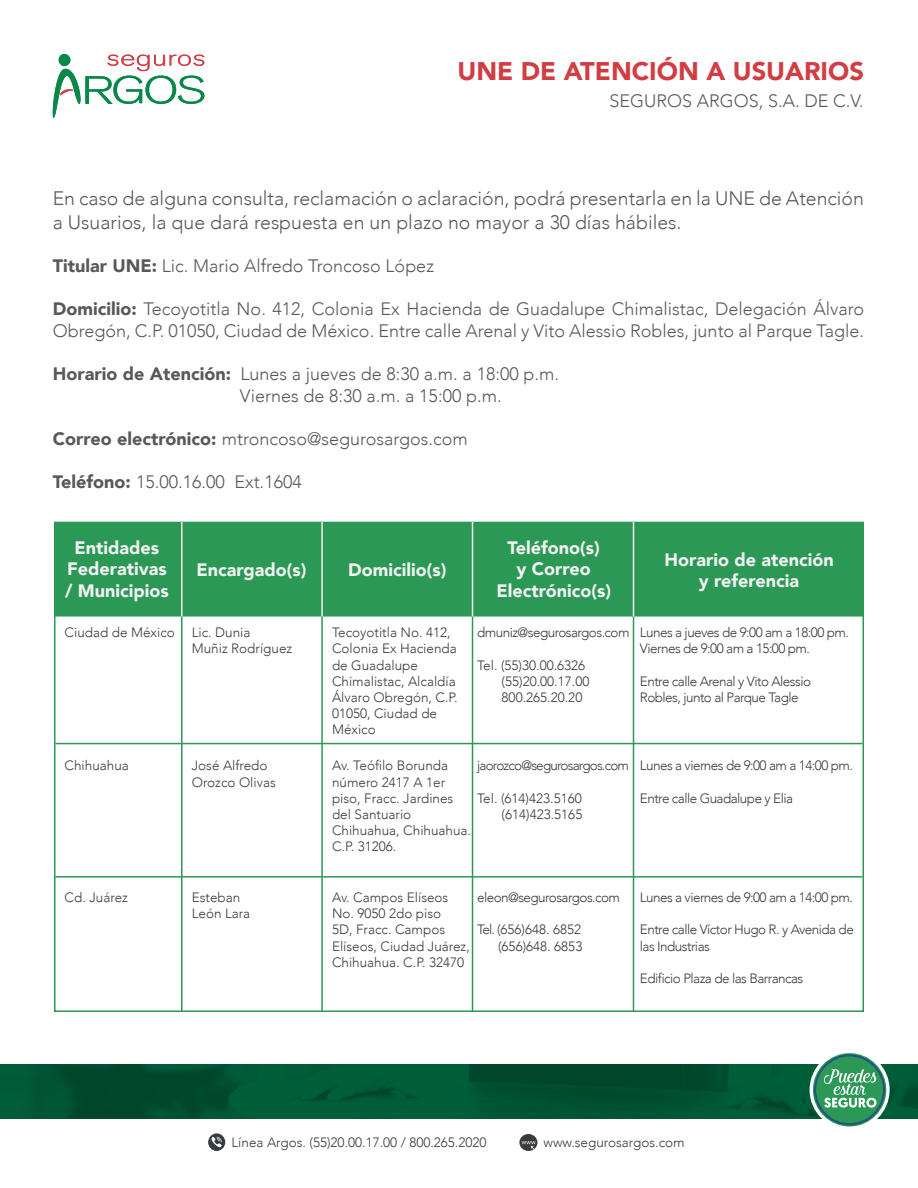
<style>
.page{position:relative;width:918px;height:1188px;background:#fff}
.page>*{position:absolute;margin:0;border:0;box-sizing:border-box;transform-origin:0 0}
.t1{font:900 25.5px "Avenir";color:#d23d44}
.t2{font:300 19.5px/23.4px "Avenir";color:#58595b}
.t3{font:300 18px/21.6px "Avenir";color:#58595b}
.t4{font:900 18px/21.6px "Avenir";color:#f1f1f2;text-align:center}
.t5{font:300 13.5px/16.2px "Avenir";color:#393c3f}
.t6{font:300 13.5px/16.2px "Avenir";letter-spacing:-.04em;color:#393c3f}
.t7{font:300 13.5px "Avenir";letter-spacing:-.06em;color:#393c3f}
.s1{font-weight:900}
</style>
<div class="page">
<svg style="left:52px;top:54px;width:152px;height:64px"></svg>
<img style="left:0;top:1065px;width:918px;height:53px">
<svg style="left:811px;top:1051px;width:77px;height:77px"></svg>
<svg style="left:814px;top:1054px;width:71px;height:71px"></svg>
<div style="left:816px;top:1056px;width:67px;height:67px;background:#2b9955;border-radius:50%"></div>
<svg style="left:822px;top:1069px;width:55px;height:39px"></svg>
<div style="left:810px;top:1050px;width:80px;height:80px;border:3px solid #fff;border-radius:50%"></div>
<svg style="left:519px;top:1134px;width:19px;height:17px"></svg>
<svg style="left:208px;top:1133px;width:18px;height:18px"></svg>
<hr style="left:181px;top:522px;width:2px;height:490px;background:#2b9955">
<hr style="left:56px;top:743px;width:806px;height:1px;background:#2b9955">
<hr style="left:56px;top:876px;width:806px;height:2px;background:#2b9955">
<hr style="left:321px;top:522px;width:2px;height:490px;background:#2b9955">
<hr style="left:472px;top:522px;width:1px;height:490px;background:#2b9955">
<hr style="left:633px;top:522px;width:1px;height:490px;background:#2b9955">
<hr style="left:54px;top:615px;width:810px;height:2px;background:#2b9955">
<div style="left:55px;top:522px;width:808px;height:94px;background:#2b9955"></div>
<hr style="left:181px;top:522px;width:2px;height:95px;background:#f1f1f2">
<hr style="left:321px;top:522px;width:2px;height:95px;background:#f1f1f2">
<hr style="left:472px;top:522px;width:1px;height:95px;background:#f1f1f2">
<hr style="left:633px;top:522px;width:1px;height:95px;background:#f1f1f2">
<h1 class="t1" style="left:458px;top:49px;width:408px">UNE DE ATENCIÓN A USUARIOS</h1>
<h3 class="t3" style="left:609px;top:90px;width:256px">SEGUROS ARGOS, S.A. DE C.V.</h3>
<h2 class="t2" style="left:53px;top:187px;width:813px">En caso de alguna consulta, reclamación o aclaración, podrá presentarla en la UNE de Atención a Usuarios, la que dará respuesta en un plazo no mayor a 30 días hábiles.</h2>
<h3 class="t3" style="left:53px;top:255px;width:383px"><span class="s1">Titular UNE:</span> Lic. Mario Alfredo Troncoso López</h3>
<h3 class="t3" style="left:53px;top:298px;width:813px"><span class="s1">Domicilio:</span> Tecoyotitla No. 412, Colonia Ex Hacienda de Guadalupe Chimalistac, Delegación Álvaro<br>Obregón, C.P. 01050, Ciudad de México. Entre calle Arenal y Vito Alessio Robles, junto al Parque Tagle.</h3>
<h3 class="t3" style="left:240px;top:363px;width:321px;text-indent:-187px"><span class="s1">Horario de Atención:</span> Lunes a jueves de 8:30 a.m. a 18:00 p.m.<br>Viernes de 8:30 a.m. a 15:00 p.m.</h3>
<h3 class="t3" style="left:53px;top:428px;width:417px"><span class="s1">Correo electrónico:</span> mtroncoso@segurosargos.com</h3>
<h3 class="t3" style="left:53px;top:471px;width:251px"><span class="s1">Teléfono:</span> 15.00.16.00 Ext.1604</h3>
<h3 class="t4" style="left:65px;top:536px;width:105px">Entidades<br>Federativas / Municipios</h3>
<h3 class="t4" style="left:197px;top:559px;width:111px">Encargado(s)</h3>
<h3 class="t4" style="left:348px;top:559px;width:100px">Domicilio(s)</h3>
<h3 class="t4" style="left:496px;top:536px;width:116px">Teléfono(s)<br>y Correo<br>Electrónico(s)</h3>
<h3 class="t4" style="left:664px;top:548px;width:171px">Horario de atención y referencia</h3>
<p class="t5" style="left:65px;top:624px;width:112px">Ciudad de México</p>
<p class="t5" style="left:192px;top:624px;width:102px">Lic. Dunia<br>Muñiz Rodríguez</p>
<p class="t5" style="left:65px;top:758px;width:66px">Chihuahua</p>
<p class="t5" style="left:192px;top:758px;width:86px">José Alfredo<br>Orozco Olivas</p>
<p class="t5" style="left:332px;top:624px;width:127px">Tecoyotitla No. 412,<br>Colonia Ex Hacienda de Guadalupe<br>Chimalistac, Alcaldía<br>Álvaro Obregón, C.P.<br>01050, Ciudad de<br>México</p>
<p class="t5" style="left:332px;top:758px;width:141px">Av. Teófilo Borunda número 2417 A 1er piso, Fracc. Jardines del Santuario<br>Chihuahua, Chihuahua.<br>C.P. 31206.</p>
<p class="t6" style="left:477px;top:624px;width:154px">dmuniz@segurosargos.com</p>
<p class="t5" style="left:502px;top:657px;width:89px;text-indent:-25px">Tel. (55)30.00.6326 (55)20.00.17.00<br>800.265.20.20</p>
<p class="t7" style="left:477px;top:758px;width:153px">jaorozco@segurosargos.com</p>
<p class="t5" style="left:477px;top:790px;width:107px;text-align:right">Tel. (614)423.5160 (614)423.5165</p>
<p class="t6" style="left:640px;top:624px;width:211px">Lunes a jueves de 9:00 am a 18:00 pm.<br>Viernes de 9:00 am a 15:00 pm.</p>
<p class="t6" style="left:640px;top:673px;width:173px">Entre calle Arenal y Vito Alessio<br>Robles, junto al Parque Tagle</p>
<p class="t6" style="left:640px;top:758px;width:215px">Lunes a viernes de 9:00 am a 14:00 pm.</p>
<p class="t6" style="left:640px;top:790px;width:155px">Entre calle Guadalupe y Elia</p>
<p class="t5" style="left:65px;top:889px;width:65px">Cd. Juárez</p>
<p class="t5" style="left:192px;top:889px;width:60px">Esteban<br>León Lara</p>
<p class="t5" style="left:332px;top:889px;width:139px">Av. Campos Elíseos<br>No. 9050 2do piso<br>5D, Fracc. Campos<br>Elíseos, Ciudad Juárez,<br>Chihuahua. C.P. 32470</p>
<p class="t6" style="left:477px;top:889px;width:145px">eleon@segurosargos.com</p>
<p class="t5" style="left:477px;top:922px;width:107px;text-align:right">Tel. (656)648. 6852 (656)648. 6853</p>
<p class="t6" style="left:640px;top:889px;width:215px">Lunes a viernes de 9:00 am a 14:00 pm.</p>
<p class="t6" style="left:640px;top:922px;width:215px">Entre calle Víctor Hugo R. y Avenida de las Industrias</p>
<p class="t6" style="left:640px;top:970px;width:165px">Edificio Plaza de las Barrancas</p>
<p class="t5" style="left:232px;top:1134px;width:257px">Línea Argos. (55)20.00.17.00 / 800.265.2020</p>
<p class="t5" style="left:544px;top:1134px;width:143px">www.segurosargos.com</p>
</div>
